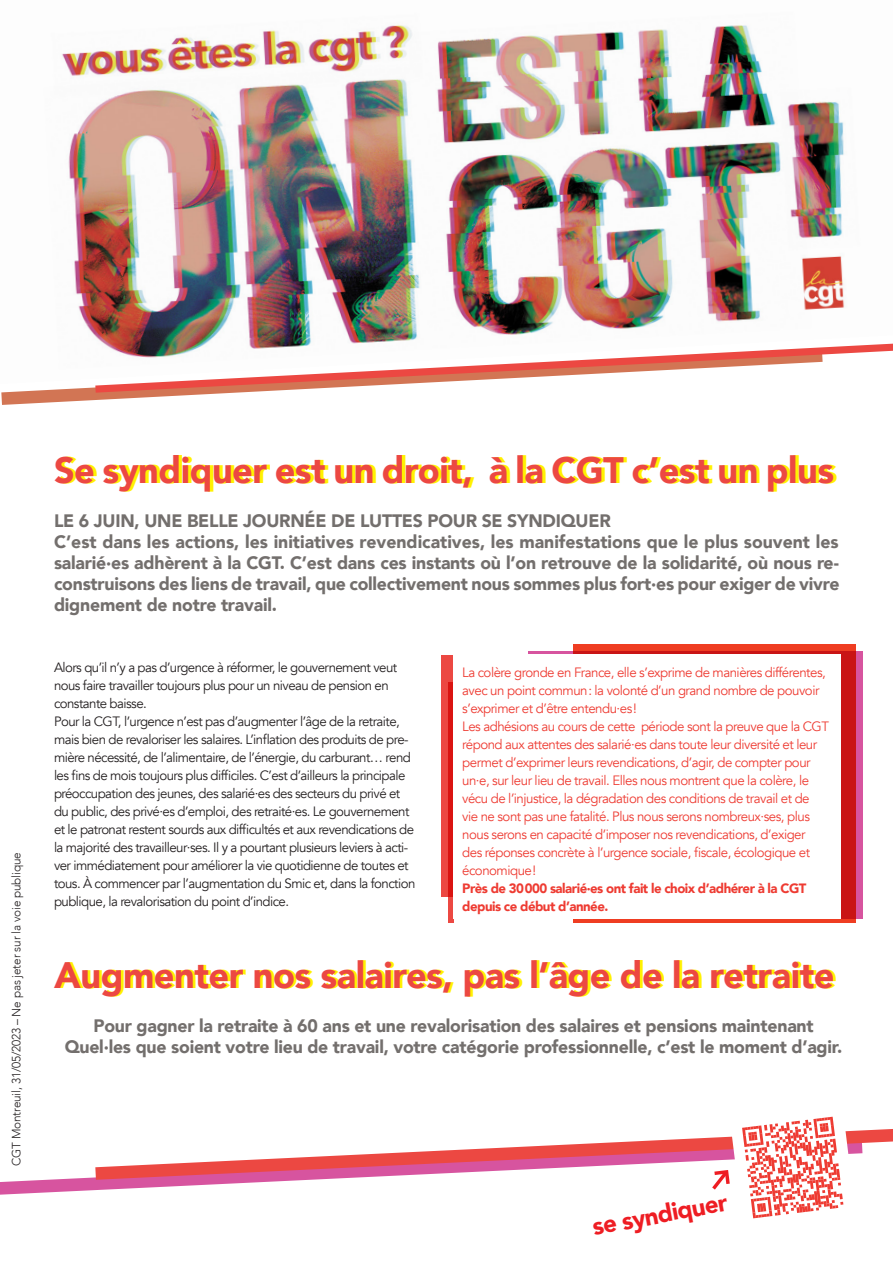
<style>
.page{position:relative;width:893px;height:1263px;background:#fff}
.page>*{position:absolute;margin:0;border:0;box-sizing:border-box;transform-origin:0 0}
.t1{font:900 36.75px "Avenir";letter-spacing:-.01em;color:#fff101}
.t2{font:900 24.6px "Avenir";color:#ee1d23}
.t3{font:900 18px/21px "Avenir";letter-spacing:-.01em;color:#736f6d;text-align:justify}
.t4{font:13.5px/18px "Avenir";letter-spacing:-.04em;color:#231f20}
.t5{font:13.5px/18px "Avenir";letter-spacing:-.035em;color:#ee3b32}
.t6{font:900 13.5px/18px "Avenir";letter-spacing:-.035em;color:#ee3b32}
.t7{font:300 12px "Avenir";letter-spacing:-.01em;color:#231f20}
</style>
<div class="page">
<svg style="left:0;top:1177px;width:95px;height:18px;fill:#d7549f"></svg>
<img style="left:62px;top:24px;width:831px;height:320px">
<svg style="left:1px;top:387px;width:227px;height:18px"></svg>
<svg style="left:95px;top:344px;width:798px;height:49px"></svg>
<svg style="left:95px;top:1116px;width:798px;height:103px"></svg>
<div style="left:441px;top:655px;width:13px;height:241px;background:#ec4842"></div>
<svg style="left:448px;top:682px;width:6px;height:241px"></svg>
<svg style="left:573px;top:644px;width:283px;height:279px;background:#d92b21"></svg>
<div style="left:454px;top:655px;width:387px;height:264px;background:#fff"></div>
<p class="t7" style="left:9px;top:1166px;width:315px;rotate:-90deg">CGT Montreuil, 31/05/2023 – Ne pas jeter sur la voie publique</p>
<p class="t1" style="left:57px;top:439px;width:781px">Se syndiquer est un droit, à la CGT c’est un plus</p>
<p class="t3" style="left:54px;top:510px;width:558px">LE 6 JUIN, UNE BELLE JOURNÉE DE LUTTES POUR SE SYNDIQUER</p>
<p class="t3" style="left:54px;top:531px;width:787px">C’est dans les actions, les initiatives revendicatives, les manifestations que le plus souvent les salarié·es adhèrent à la CGT. C’est dans ces instants où l’on retrouve de la solidarité, où nous re&shy;construisons des liens de travail, que collectivement nous sommes plus fort·es pour exiger de vivre dignement de notre travail.</p>
<p class="t4" style="left:54px;top:658px;width:345px">Alors qu’il n’y a pas d’urgence à réformer, le gouvernement veut nous faire travailler toujours plus pour un niveau de pension en constante baisse.</p>
<p class="t4" style="left:54px;top:712px;width:363px">Pour la CGT, l’urgence n’est pas d’augmenter l’âge de la retraite, mais bien de revaloriser les salaires. L’inflation des produits de pre&shy;mière nécessité, de l’alimentaire, de l’énergie, du carburant… rend les fins de mois toujours plus difficiles. C’est d’ailleurs la principale préoccupation des jeunes, des salarié·es des secteurs du privé et du public, des privé·es d’emploi, des retraité·es. Le gouvernement et le patronat restent sourds aux difficultés et aux revendications de la majorité des travailleur·ses. Il y a pourtant plusieurs leviers à acti&shy;ver immédiatement pour améliorer la vie quotidienne de toutes et tous. À commencer par l’augmentation du Smic et, dans la fonction publique, la revalorisation du point d’indice.</p>
<p class="t5" style="left:462px;top:663px;width:365px">La colère gronde en France, elle s’exprime de manières différentes, avec un point commun: la volonté d’un grand nombre de pouvoir s’exprimer et d’être entendu·es!</p>
<p class="t5" style="left:462px;top:717px;width:368px">Les adhésions au cours de cette période sont la preuve que la CGT répond aux attentes des salarié·es dans toute leur diversité et leur permet d’exprimer leurs revendications, d’agir, de compter pour un·e, sur leur lieu de travail. Elles nous montrent que la colère, le vécu de l’injustice, la dégradation des conditions de travail et de<br>vie ne sont pas une fatalité. Plus nous serons nombreux·ses, plus nous serons en capacité d’imposer nos revendications, d’exiger des réponses concrète à l’urgence sociale, fiscale, écologique et économique!</p>
<p class="t6" style="left:462px;top:879px;width:346px">Près de 30000 salarié·es ont fait le choix d’adhérer à la CGT depuis ce début d’année.</p>
<p class="t1" style="left:57px;top:944px;width:782px">Augmenter nos salaires, pas l’âge de la retraite</p>
<p class="t3" style="left:93px;top:1015px;width:722px">Pour gagner la retraite à 60 ans et une revalorisation des salaires et pensions maintenant</p>
<p class="t3" style="left:65px;top:1036px;width:779px">Quel·les que soient votre lieu de travail, votre catégorie professionnelle, c’est le moment d’agir.</p>
<p class="t2" style="left:589px;top:1205px;width:138px;rotate:-10deg">se syndiquer</p>
</div>
